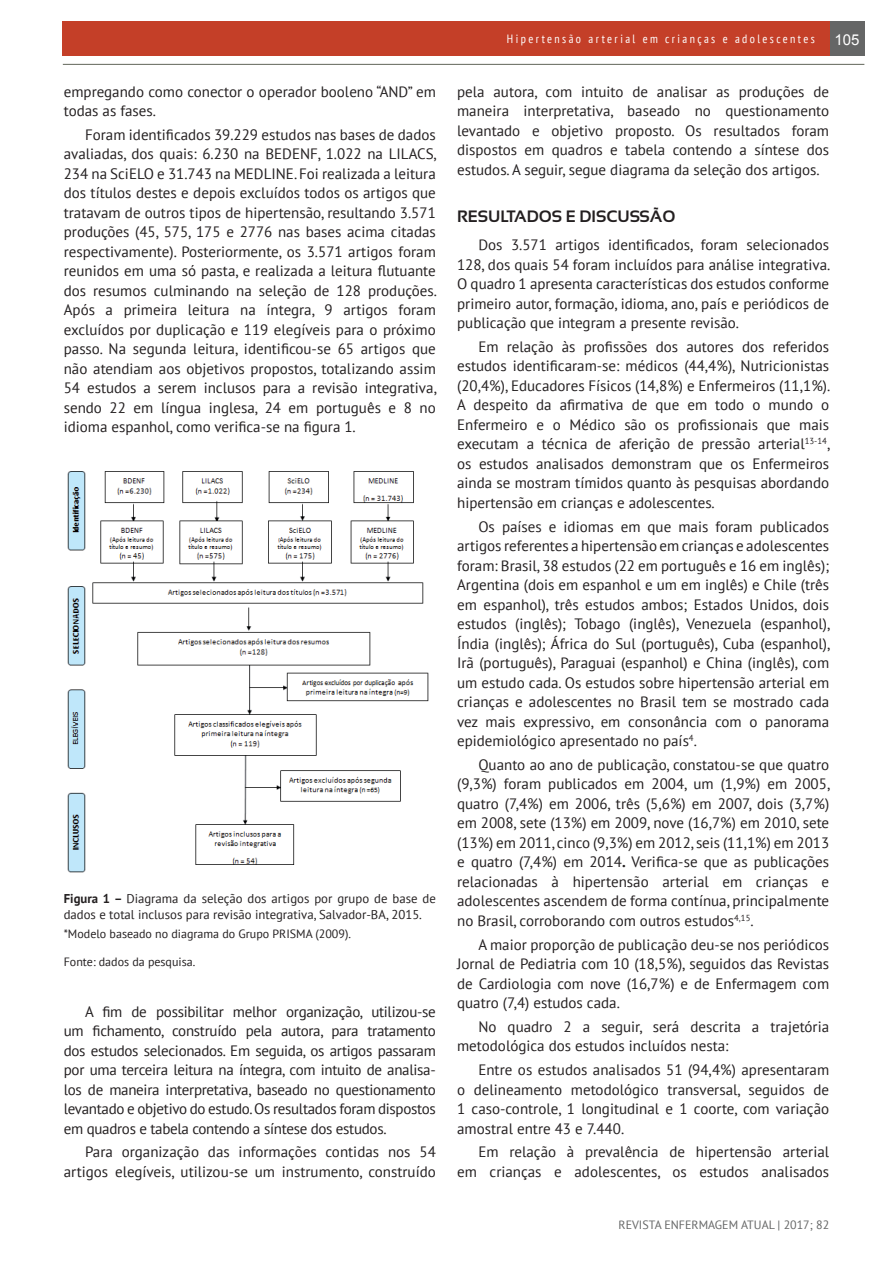
<style>
.page{position:relative;width:893px;height:1263px;background:#fff}
.page>*{position:absolute;margin:0;border:0;box-sizing:border-box;transform-origin:0 0}
.t1{font:700 16.5px "Sansation";color:#231f20}
.t2{font:16.5px "PT Sans";letter-spacing:.2em;color:#fff}
.t3{font:15px/19.5px "PT Sans";color:#231f20;text-align:justify}
.t4{font:12.75px/15.3px "PT Sans";color:#231f20}
.t5{font:12px "PT Sans";color:#231f20}
.t6{font:condensed 12px "PT Sans";letter-spacing:.2em;color:#fff}
.t7{font:12px "PT Sans";color:#656666}
.s1{font-weight:700}
.s2{font-family:"Arial";font-size:15px}
</style>
<div class="page">
<div style="left:830px;top:21px;width:34px;height:35px;background:#656666"></div>
<div style="left:63px;top:21px;width:767px;height:35px;background:#c43f28"></div>
<hr style="left:63px;top:64px;width:801px;height:1px;background:#73776c">
<img style="left:67px;top:471px;width:362px;height:402px">
<p class="t3" style="left:64px;top:81px;width:374px">empregando como conector o operador booleno “AND” em todas as fases.</p>
<p class="t3" style="left:64px;top:124px;width:375px;text-indent:21px">Foram identificados 39.229 estudos nas bases de dados avaliadas, dos quais: 6.230 na BEDENF, 1.022 na LILACS, 234 na SciELO e 31.743 na MEDLINE. Foi realizada a leitura dos títulos destes e depois excluídos todos os artigos que tratavam de outros tipos de hipertensão, resultando 3.571 produções (45, 575, 175 e 2776 nas bases acima citadas respectivamente). Posteriormente, os 3.571 artigos foram reunidos em uma só pasta, e realizada a leitura flutuante dos resumos culminando na seleção de 128 produções.<br>Após a primeira leitura na íntegra, 9 artigos foram excluídos por duplicação e 119 elegíveis para o próximo passo. Na segunda leitura, identificou-se 65 artigos que não atendiam aos objetivos propostos, totalizando assim 54 estudos a serem inclusos para a revisão integrativa, sendo 22 em língua inglesa, 24 em português e 8 no idioma espanhol, como verifica-se na figura 1.</p>
<p class="t4" style="left:64px;top:891px;width:374px"><span class="s1">Figura 1 –</span> Diagrama da seleção dos artigos por grupo de base de dados e total inclusos para revisão integrativa, Salvador-BA, 2015.</p>
<p class="t5" style="left:64px;top:926px;width:289px">*Modelo baseado no diagrama do Grupo PRISMA (2009).</p>
<p class="t5" style="left:64px;top:954px;width:133px">Fonte: dados da pesquisa.</p>
<p class="t3" style="left:64px;top:1001px;width:374px;text-indent:21px">A fim de possibilitar melhor organização, utilizou-se um fichamento, construído pela autora, para tratamento dos estudos selecionados. Em seguida, os artigos passaram por uma terceira leitura na íntegra, com intuito de analisa&shy;los de maneira interpretativa, baseado no questionamento levantado e objetivo do estudo. Os resultados foram dispostos em quadros e tabela contendo a síntese dos estudos.</p>
<p class="t3" style="left:64px;top:1142px;width:374px;text-align:right">Para organização das informações contidas nos 54 artigos elegíveis, utilizou-se um instrumento, construído</p>
<p class="t2" style="left:641px;top:28px;width:220px">ARTIGO ORIGINAL <span class="s2">105</span></p>
<p class="t6" style="left:507px;top:31px;width:309px">Hipertensão arterial em crianças e adolescentes</p>
<p class="t3" style="left:457px;top:81px;width:374px">pela autora, com intuito de analisar as produções de maneira interpretativa, baseado no questionamento levantado e objetivo proposto. Os resultados foram dispostos em quadros e tabela contendo a síntese dos estudos. A seguir, segue diagrama da seleção dos artigos.</p>
<p class="t1" style="left:457px;top:207px;width:22px">RESULTADOS</p>
<p class="t1" style="left:566px;top:207px;width:37px">E DISCUSS</p>
<p class="t1" style="left:650px;top:207px;width:24px">ÃO</p>
<p class="t3" style="left:457px;top:235px;width:375px;text-indent:21px">Dos 3.571 artigos identificados, foram selecionados 128, dos quais 54 foram incluídos para análise integrativa.<br>O quadro 1 apresenta características dos estudos conforme primeiro autor, formação, idioma, ano, país e periódicos de publicação que integram a presente revisão.</p>
<p class="t3" style="left:457px;top:336px;width:375px;text-indent:21px">Em relação às profissões dos autores dos referidos estudos identificaram-se: médicos (44,4%), Nutricionistas (20,4%), Educadores Físicos (14,8%) e Enfermeiros (11,1%).<br>A despeito da afirmativa de que em todo o mundo o Enfermeiro e o Médico são os profissionais que mais executam a técnica de aferição de pressão arterial<sup>13-14</sup>, os estudos analisados demonstram que os Enfermeiros ainda se mostram tímidos quanto às pesquisas abordando hipertensão em crianças e adolescentes.</p>
<p class="t3" style="left:457px;top:516px;width:375px;text-indent:21px">Os países e idiomas em que mais foram publicados artigos referentes a hipertensão em crianças e adolescentes foram: Brasil, 38 estudos (22 em português e 16 em inglês); Argentina (dois em espanhol e um em inglês) e Chile (três em espanhol), três estudos ambos; Estados Unidos, dois estudos (inglês); Tobago (inglês), Venezuela (espanhol), Índia (inglês); África do Sul (português), Cuba (espanhol), Irã (português), Paraguai (espanhol) e China (inglês), com um estudo cada. Os estudos sobre hipertensão arterial em crianças e adolescentes no Brasil tem se mostrado cada vez mais expressivo, em consonância com o panorama epidemiológico apresentado no país<sup>4</sup>.</p>
<p class="t3" style="left:457px;top:754px;width:375px;text-indent:21px">Quanto ao ano de publicação, constatou-se que quatro (9,3%) foram publicados em 2004, um (1,9%) em 2005, quatro (7,4%) em 2006, três (5,6%) em 2007, dois (3,7%) em 2008, sete (13%) em 2009, nove (16,7%) em 2010, sete (13%) em 2011, cinco (9,3%) em 2012, seis (11,1%) em 2013 e quatro (7,4%) em 2014<span class="s1">.</span> Verifica-se que as publicações relacionadas à hipertensão arterial em crianças e adolescentes ascendem de forma contínua, principalmente no Brasil, corroborando com outros estudos<sup>4,15</sup>.</p>
<p class="t3" style="left:457px;top:934px;width:374px;text-indent:21px">A maior proporção de publicação deu-se nos periódicos Jornal de Pediatria com 10 (18,5%), seguidos das Revistas de Cardiologia com nove (16,7%) e de Enfermagem com quatro (7,4) estudos cada.</p>
<p class="t3" style="left:457px;top:1016px;width:374px;text-indent:21px">No quadro 2 a seguir, será descrita a trajetória metodológica dos estudos incluídos nesta:</p>
<p class="t3" style="left:457px;top:1060px;width:374px;text-indent:21px">Entre os estudos analisados 51 (94,4%) apresentaram o delineamento metodológico transversal, seguidos de 1 caso-controle, 1 longitudinal e 1 coorte, com variação amostral entre 43 e 7.440.</p>
<p class="t3" style="left:457px;top:1142px;width:374px;text-align:right">Em relação à prevalência de hipertensão arterial em crianças e adolescentes, os estudos analisados</p>
<p class="t7" style="left:619px;top:1217px;width:212px">REVISTA ENFERMAGEM ATUAL | 2017; 82</p>
</div>
